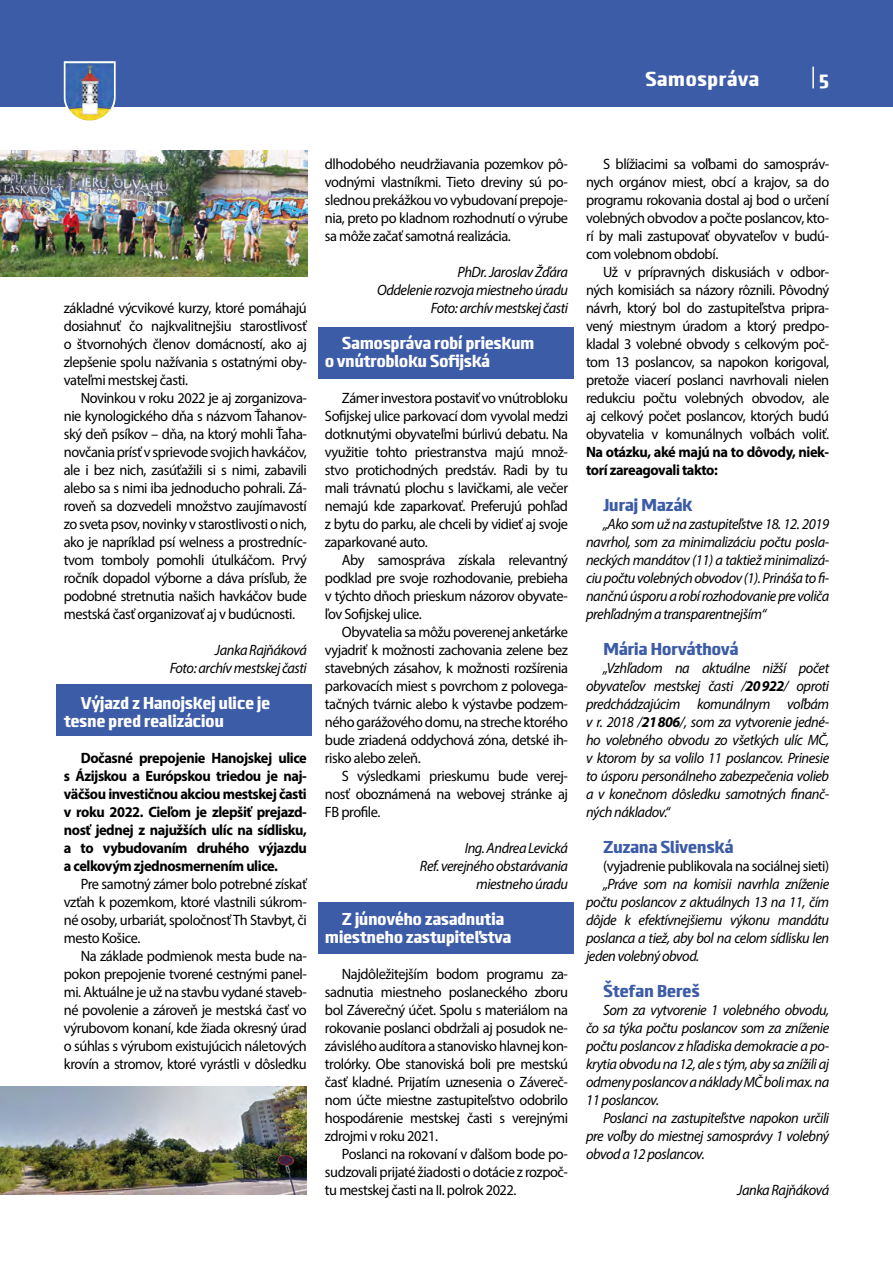
<style>
.page{position:relative;width:893px;height:1263px;background:#fff}
.page>*{position:absolute;margin:0;border:0;box-sizing:border-box;transform-origin:0 0}
.t1{font:900 21px "Clio";color:#fff}
.t2{font:900 18px/18px "Clio";letter-spacing:-.03em;color:#fff;scale:.96 1}
.t3{font:900 18px "Clio";letter-spacing:-.03em;color:#3d5ca7}
.t4{font:15px/18px "Myriad Pro";letter-spacing:-.03em;color:#000;text-align:justify;scale:.96 1}
.t5{font:italic 15px/18px "Myriad Pro";letter-spacing:-.03em;color:#000;text-align:justify;scale:.96 1}
.t6{font:700 15px/18px "Myriad Pro";letter-spacing:-.03em;color:#000;text-align:justify;scale:.96 1}
.s1{font-weight:700}
</style>
<div class="page">
<div style="left:319px;top:328px;width:255px;height:51px;background:#3d5ca7"></div>
<div style="left:319px;top:902px;width:255px;height:51px;background:#3d5ca7"></div>
<div style="left:56px;top:684px;width:255px;height:52px;background:#3d5ca7"></div>
<div style="left:0;top:0;width:893px;height:106px;background:#3d5ca7"></div>
<hr style="left:812px;top:67px;width:2px;height:21px;background:#fff">
<svg style="left:64px;top:61px;width:52px;height:60px"></svg>
<img style="left:66px;top:63px;width:48px;height:57px">
<img style="left:0;top:1087px;width:307px;height:108px">
<img style="left:0;top:151px;width:307px;height:126px">
<h1 class="t1" style="left:645px;top:66px;width:116px">Samospráva</h1>
<h1 class="t1" style="left:819px;top:65px;width:12px">5</h1>
<p class="t4" style="left:64px;top:298px;width:255px">základné výcvikové kurzy, ktoré pomáhajú dosiahnuť čo najkvalitnejšiu starostlivosť o štvornohých členov domácností, ako aj zlepšenie spolu nažívania s ostatnými oby&shy;vateľmi mestskej časti.</p>
<p class="t4" style="left:64px;top:388px;width:255px;text-indent:17px">Novinkou v roku 2022 je aj zorganizova&shy;nie kynologického dňa s názvom Ťahanov&shy;ský deň psíkov – dňa, na ktorý mohli Ťaha&shy;novčania prísť v sprievode svojich havkáčov, ale i bez nich, zasúťažili si s nimi, zabavili alebo sa s nimi iba jednoducho pohrali. Zá&shy;roveň sa dozvedeli množstvo zaujímavostí zo sveta psov, novinky v starostlivosti o nich, ako je napríklad psí welness a prostredníc&shy;tvom tomboly pomohli útulkáčom. Prvý ročník dopadol výborne a dáva prísľub, že podobné stretnutia našich havkáčov bude mestská časť organizovať aj v budúcnosti.</p>
<p class="t5" style="left:170px;top:640px;width:144px;text-align:right">Janka Rajňáková<br>Foto: archív mestskej časti</p>
<p class="t2" style="left:64px;top:693px;width:217px;text-indent:17px">Výjazd z Hanojskej ulice je tesne pred realizáciou</p>
<p class="t6" style="left:64px;top:748px;width:255px;text-indent:17px">Dočasné prepojenie Hanojskej ulice s Ázijskou a Európskou triedou je naj&shy;väčšou investičnou akciou mestskej časti v roku 2022. Cieľom je zlepšiť prejazd&shy;nosť jednej z najužších ulíc na sídlisku, a to vybudovaním druhého výjazdu a celkovým zjednosmernením ulice.</p>
<p class="t4" style="left:64px;top:874px;width:255px;text-indent:17px">Pre samotný zámer bolo potrebné získať vzťah k pozemkom, ktoré vlastnili súkrom&shy;né osoby, urbariát, spoločnosť Th Stavbyt, či mesto Košice.</p>
<p class="t4" style="left:64px;top:946px;width:255px;text-indent:17px">Na základe podmienok mesta bude na&shy;pokon prepojenie tvorené cestnými panel&shy;mi. Aktuálne je už na stavbu vydané staveb&shy;né povolenie a zároveň je mestská časť vo výrubovom konaní, kde žiada okresný úrad o súhlas s výrubom existujúcich náletových krovín a stromov, ktoré vyrástli v dôsledku</p>
<p class="t4" style="left:325px;top:154px;width:255px">dlhodobého neudržiavania pozemkov pô&shy;vodnými vlastníkmi. Tieto dreviny sú po&shy;slednou prekážkou vo vybudovaní prepoje&shy;nia, preto po kladnom rozhodnutí o výrube sa môže začať samotná realizácia.</p>
<p class="t5" style="left:377px;top:262px;width:200px;text-align:right">PhDr. Jaroslav Žďára<br>Oddelenie rozvoja miestneho úradu<br>Foto: archív mestskej časti</p>
<p class="t2" style="left:325px;top:333px;width:220px;text-indent:17px">Samospráva robí prieskum o vnútrobloku Sofijská</p>
<p class="t4" style="left:325px;top:388px;width:255px;text-indent:17px">Zámer investora postaviť vo vnútrobloku Sofijskej ulice parkovací dom vyvolal medzi dotknutými obyvateľmi búrlivú debatu. Na využitie tohto priestranstva majú množ&shy;stvo protichodných predstáv. Radi by tu mali trávnatú plochu s lavičkami, ale večer nemajú kde zaparkovať. Preferujú pohľad z bytu do parku, ale chceli by vidieť aj svoje zaparkované auto.</p>
<p class="t4" style="left:325px;top:550px;width:255px;text-indent:17px">Aby samospráva získala relevantný podklad pre svoje rozhodovanie, prebieha v týchto dňoch prieskum názorov obyvate&shy;ľov Sofijskej ulice.</p>
<p class="t4" style="left:325px;top:622px;width:255px;text-indent:17px">Obyvatelia sa môžu poverenej anketárke vyjadriť k možnosti zachovania zelene bez stavebných zásahov, k možnosti rozšírenia parkovacích miest s povrchom z polovega&shy;tačných tvárnic alebo k výstavbe podzem&shy;ného garážového domu, na streche ktorého bude zriadená oddychová zóna, detské ih&shy;risko alebo zeleň.</p>
<p class="t4" style="left:325px;top:766px;width:255px;text-indent:17px">S výsledkami prieskumu bude verej&shy;nosť oboznámená na webovej stránke aj FB profile.</p>
<p class="t5" style="left:420px;top:838px;width:156px;text-align:right">Ing. Andrea Levická<br>Ref. verejného obstarávania miestneho úradu</p>
<p class="t2" style="left:325px;top:909px;width:196px;text-align:center">Z júnového zasadnutia miestneho zastupiteľstva</p>
<p class="t4" style="left:325px;top:964px;width:255px;text-indent:17px">Najdôležitejším bodom programu za&shy;sadnutia miestneho poslaneckého zboru bol Záverečný účet. Spolu s materiálom na rokovanie poslanci obdržali aj posudok ne&shy;závislého audítora a stanovisko hlavnej kon&shy;trolórky. Obe stanoviská boli pre mestskú časť kladné. Prijatím uznesenia o Závereč&shy;nom účte miestne zastupiteľstvo odobrilo hospodárenie mestskej časti s verejnými zdrojmi v roku 2021.</p>
<p class="t4" style="left:325px;top:1144px;width:255px;text-indent:17px">Poslanci na rokovaní v ďalšom bode po&shy;sudzovali prijaté žiadosti o dotácie z rozpoč&shy;tu mestskej časti na II. polrok 2022.</p>
<p class="t4" style="left:586px;top:154px;width:255px;text-indent:17px">S blížiacimi sa voľbami do samospráv&shy;nych orgánov miest, obcí a krajov, sa do programu rokovania dostal aj bod o určení volebných obvodov a počte poslancov, kto&shy;rí by mali zastupovať obyvateľov v budú&shy;com volebnom období.</p>
<p class="t4" style="left:586px;top:262px;width:255px;text-indent:17px">Už v prípravných diskusiách v odbor&shy;ných komisiách sa názory rôznili. Pôvodný návrh, ktorý bol do zastupiteľstva pripra&shy;vený miestnym úradom a ktorý predpo&shy;kladal 3 volebné obvody s celkovým poč&shy;tom 13 poslancov, sa napokon korigoval, pretože viacerí poslanci navrhovali nielen redukciu počtu volebných obvodov, ale aj celkový počet poslancov, ktorých budú obyvatelia v komunálnych voľbách voliť.</p>
<p class="t6" style="left:586px;top:442px;width:255px">Na otázku, aké majú na to dôvody, niek&shy;torí zareagovali takto:</p>
<p class="t3" style="left:603px;top:493px;width:91px">Juraj Mazák</p>
<p class="t5" style="left:586px;top:514px;width:255px;text-indent:17px">„Ako som už na zastupiteľstve 18. 12. 2019 navrhol, som za minimalizáciu počtu posla&shy;neckých mandátov (11) a taktiež minimalizá&shy;ciu počtu volebných obvodov (1). Prináša to fi&shy;nančnú úsporu a robí rozhodovanie pre voliča prehľadným a transparentnejším“</p>
<p class="t3" style="left:603px;top:637px;width:137px">Mária Horváthová</p>
<p class="t5" style="left:586px;top:658px;width:255px;text-indent:17px">„Vzhľadom na aktuálne nižší počet obyvateľov mestskej časti /<span class="s1">20922</span>/ oproti predchádzajúcim komunálnym voľbám v r. 2018 /<span class="s1">21806</span>/, som za vytvorenie jedné&shy;ho volebného obvodu zo všetkých ulíc MČ, v ktorom by sa volilo 11 poslancov. Prinesie to úsporu personálneho zabezpečenia volieb a v konečnom dôsledku samotných finanč&shy;ných nákladov.“</p>
<p class="t3" style="left:603px;top:835px;width:132px">Zuzana Slivenská</p>
<p class="t4" style="left:603px;top:856px;width:237px">(vyjadrenie publikovala na sociálnej sieti)</p>
<p class="t5" style="left:586px;top:874px;width:255px;text-indent:17px">„Práve som na komisii navrhla zníženie počtu poslancov z aktuálnych 13 na 11, čím dôjde k efektívnejšiemu výkonu mandátu poslanca a tiež, aby bol na celom sídlisku len jeden volebný obvod.</p>
<p class="t3" style="left:603px;top:979px;width:98px">Štefan Bereš</p>
<p class="t5" style="left:586px;top:1000px;width:255px;text-indent:17px">Som za vytvorenie 1 volebného obvodu, čo sa týka počtu poslancov som za zníženie počtu poslancov z hľadiska demokracie a po&shy;krytia obvodu na 12, ale s tým, aby sa znížili aj odmeny poslancov a náklady MČ boli max. na 11 poslancov.</p>
<p class="t5" style="left:586px;top:1108px;width:255px;text-indent:17px">Poslanci na zastupiteľstve napokon určili pre voľby do miestnej samosprávy 1 volebný obvod a 12 poslancov.</p>
<p class="t5" style="left:737px;top:1180px;width:97px">Janka Rajňáková</p>
</div>
